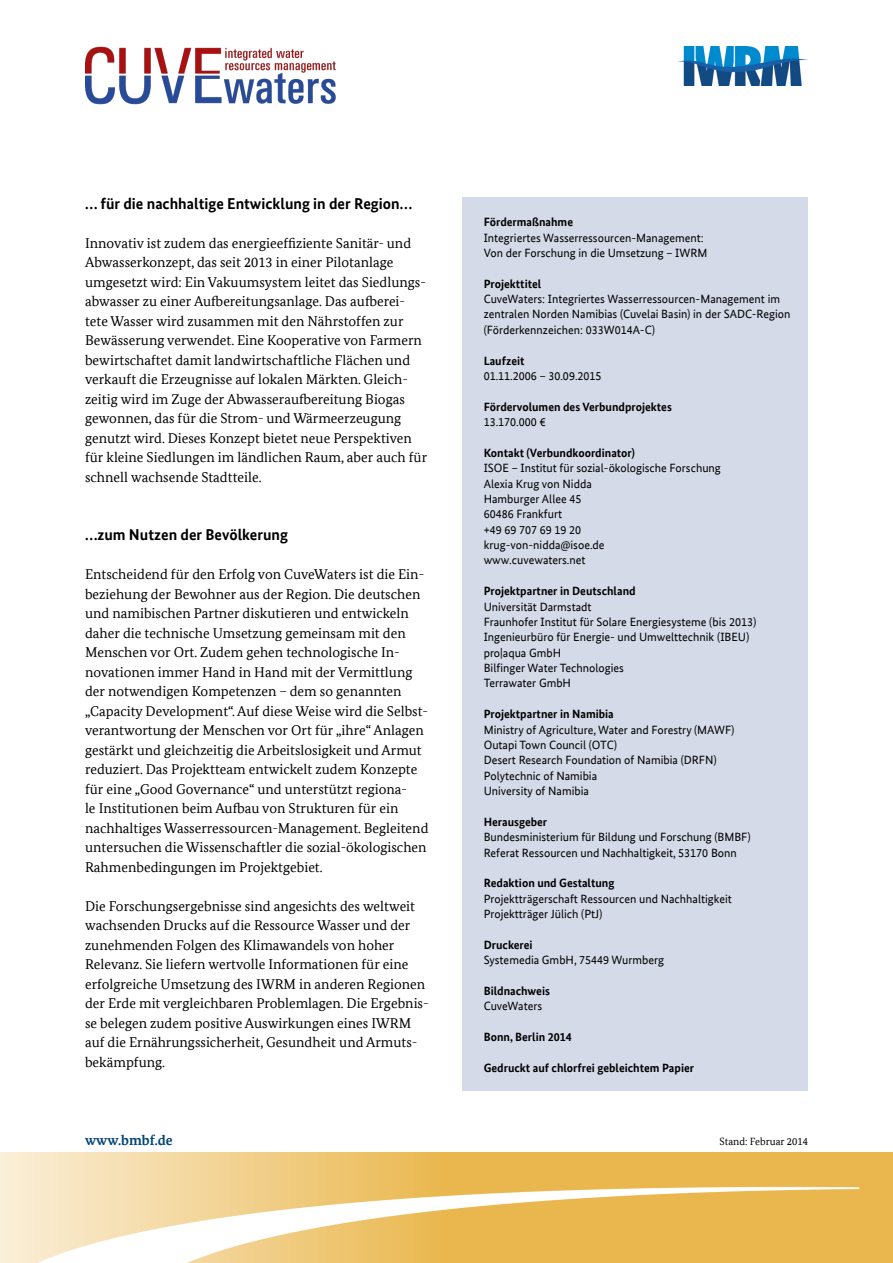
<style>
.page{position:relative;width:893px;height:1263px;background:#fff}
.page>*{position:absolute;margin:0;border:0;box-sizing:border-box;transform-origin:0 0}
.Zwischentitel{font:700 15.75px "Bundes Sans Office";color:#000}
.Fließtext{font:14.25px/19.5px "Bundes Serif Office";color:#000}
.t1{font:700 14.25px "Bundes Serif Office";color:#004575}
.Kastentext{font:12px/15.3px "Bundes Sans Office";color:#000}
.Kastentext-2{font:700 12px "Bundes Sans Office";color:#000}
.t2{font:10.5px "Bundes Serif Office";color:#000}
.s1{font-weight:700}
</style>
<div class="page">
<div style="left:462px;top:197px;width:346px;height:893px;background:#d4dae8"></div>
<img style="left:0;top:1152px;width:893px;height:111px">
<img style="left:85px;top:47px;width:251px;height:58px">
<img style="left:677px;top:47px;width:131px;height:39px">
<h3 class="Zwischentitel" style="left:85px;top:194px;width:329px">… für die nachhaltige Entwicklung in der Region…</h3>
<p class="Fließtext" style="left:85px;top:233px;width:344px">Innovativ ist zudem das energieeffiziente Sanitär- und Abwasserkonzept, das seit 2013 in einer Pilotanlage umgesetzt wird: Ein Vakuumsystem leitet das Siedlungs&shy;abwasser zu einer Aufbereitungsanlage. Das aufberei&shy;tete Wasser wird zusammen mit den Nährstoffen zur Bewässerung verwendet. Eine Kooperative von Farmern bewirtschaftet damit landwirtschaftliche Flächen und verkauft die Erzeugnisse auf lokalen Märkten. Gleich&shy;zeitig wird im Zuge der Abwasseraufbereitung Biogas gewonnen, das für die Strom- und Wärmeerzeugung genutzt wird. Dieses Konzept bietet neue Perspektiven für kleine Siedlungen im ländlichen Raum, aber auch für schnell wachsende Stadtteile.</p>
<h3 class="Zwischentitel" style="left:85px;top:526px;width:205px">…zum Nutzen der Bevölkerung</h3>
<p class="Fließtext" style="left:85px;top:564px;width:345px">Entscheidend für den Erfolg von CuveWaters ist die Ein&shy;beziehung der Bewohner aus der Region. Die deutschen und namibischen Partner diskutieren und entwickeln daher die technische Umsetzung gemeinsam mit den Menschen vor Ort. Zudem gehen technologische In&shy;novationen immer Hand in Hand mit der Vermittlung der notwendigen Kompetenzen – dem so genannten „Capacity Development“. Auf diese Weise wird die Selbst&shy;verantwortung der Menschen vor Ort für „ihre“ Anlagen gestärkt und gleichzeitig die Arbeitslosigkeit und Armut reduziert. Das Projektteam entwickelt zudem Konzepte für eine „Good Governance“ und unterstützt regiona-<br>le Institutionen beim Aufbau von Strukturen für ein nachhaltiges Wasserressourcen-Management. Begleitend untersuchen die Wissenschaftler die sozial-ökologischen Rahmenbedingungen im Projektgebiet.</p>
<p class="Fließtext" style="left:85px;top:896px;width:345px">Die Forschungsergebnisse sind angesichts des weltweit wachsenden Drucks auf die Ressource Wasser und der zunehmenden Folgen des Klimawandels von hoher Relevanz. Sie liefern wertvolle Informationen für eine erfolgreiche Umsetzung des IWRM in anderen Regionen der Erde mit vergleichbaren Problemlagen. Die Ergebnis&shy;se belegen zudem positive Auswirkungen eines IWRM auf die Ernährungssicherheit, Gesundheit und Armuts&shy;bekämpfung.</p>
<p class="Kastentext-2" style="left:484px;top:215px;width:91px">Fördermaßnahme</p>
<p class="Kastentext" style="left:484px;top:230px;width:225px">Integriertes Wasserressourcen-Management:<br>Von der Forschung in die Umsetzung – IWRM</p>
<p class="Kastentext-2" style="left:484px;top:277px;width:59px">Projekttitel</p>
<p class="Kastentext" style="left:484px;top:291px;width:308px">CuveWaters: Integriertes Wasserressourcen-Management im zentralen Norden Namibias (Cuvelai Basin) in der SADC-Region (Förderkennzeichen: 033W014A-C)</p>
<p class="Kastentext-2" style="left:484px;top:353px;width:42px">Laufzeit</p>
<p class="Kastentext" style="left:484px;top:368px;width:119px">01.11.2006 – 30.09.2015</p>
<p class="Kastentext-2" style="left:484px;top:400px;width:190px">Fördervolumen des Verbundprojektes</p>
<p class="Kastentext" style="left:484px;top:414px;width:64px">13.170.000 €</p>
<p class="Kastentext-2" style="left:484px;top:446px;width:153px">Kontakt (Verbundkoordinator)</p>
<p class="Kastentext" style="left:484px;top:460px;width:239px">ISOE – Institut für sozial-ökologische Forschung</p>
<p class="Kastentext" style="left:484px;top:476px;width:110px">Alexia Krug von Nidda</p>
<p class="Kastentext" style="left:484px;top:491px;width:99px">Hamburger Allee 45</p>
<p class="Kastentext" style="left:484px;top:507px;width:80px">60486 Frankfurt</p>
<p class="Kastentext" style="left:484px;top:522px;width:99px">+49 69 707 69 19 20</p>
<p class="Kastentext" style="left:484px;top:537px;width:122px">krug-von-nidda@isoe.de</p>
<p class="Kastentext" style="left:484px;top:553px;width:103px">www.cuvewaters.net</p>
<p class="Kastentext-2" style="left:484px;top:584px;width:153px">Projektpartner in Deutschland</p>
<p class="Kastentext" style="left:484px;top:599px;width:109px">Universität Darmstadt</p>
<p class="Kastentext" style="left:484px;top:614px;width:274px">Fraunhofer Institut für Solare Energiesysteme (bis 2013)</p>
<p class="Kastentext" style="left:484px;top:630px;width:267px">Ingenieurbüro für Energie- und Umwelttechnik (IBEU)</p>
<p class="Kastentext" style="left:484px;top:645px;width:79px">pro|aqua GmbH</p>
<p class="Kastentext" style="left:484px;top:660px;width:142px">Bilfinger Water Technologies</p>
<p class="Kastentext" style="left:484px;top:676px;width:89px">Terrawater GmbH</p>
<p class="Kastentext-2" style="left:484px;top:707px;width:132px">Projektpartner in Namibia</p>
<p class="Kastentext" style="left:484px;top:722px;width:252px">Ministry of Agriculture, Water and Forestry (MAWF)</p>
<p class="Kastentext" style="left:484px;top:737px;width:135px">Outapi Town Council (OTC)</p>
<p class="Kastentext" style="left:484px;top:752px;width:234px">Desert Research Foundation of Namibia (DRFN)</p>
<p class="Kastentext" style="left:484px;top:768px;width:115px">Polytechnic of Namibia</p>
<p class="Kastentext" style="left:484px;top:783px;width:107px">University of Namibia</p>
<p class="Kastentext-2" style="left:484px;top:815px;width:65px">Herausgeber</p>
<p class="Kastentext" style="left:484px;top:829px;width:268px">Bundesministerium für Bildung und Forschung (BMBF)</p>
<p class="Kastentext" style="left:484px;top:845px;width:255px">Referat Ressourcen und Nachhaltigkeit, 53170 Bonn</p>
<p class="Kastentext-2" style="left:484px;top:876px;width:132px">Redaktion und Gestaltung</p>
<p class="Kastentext" style="left:484px;top:891px;width:250px">Projektträgerschaft Ressourcen und Nachhaltigkeit</p>
<p class="Kastentext" style="left:484px;top:906px;width:120px">Projektträger Jülich (PtJ)</p>
<p class="Kastentext" style="left:484px;top:937px;width:182px"><span class="s1">Druckerei<br></span>Systemedia GmbH, 75449 Wurmberg</p>
<p class="Kastentext-2" style="left:484px;top:984px;width:68px">Bildnachweis</p>
<p class="Kastentext" style="left:484px;top:998px;width:60px">CuveWaters</p>
<p class="Kastentext-2" style="left:484px;top:1030px;width:90px">Bonn, Berlin 2014</p>
<p class="Kastentext-2" style="left:484px;top:1061px;width:212px">Gedruckt auf chlorfrei gebleichtem Papier</p>
<p class="t1" style="left:85px;top:1132px;width:89px">www.bmbf.de</p>
<p class="t2" style="left:720px;top:1135px;width:90px">Stand: Februar 2014</p>
</div>
